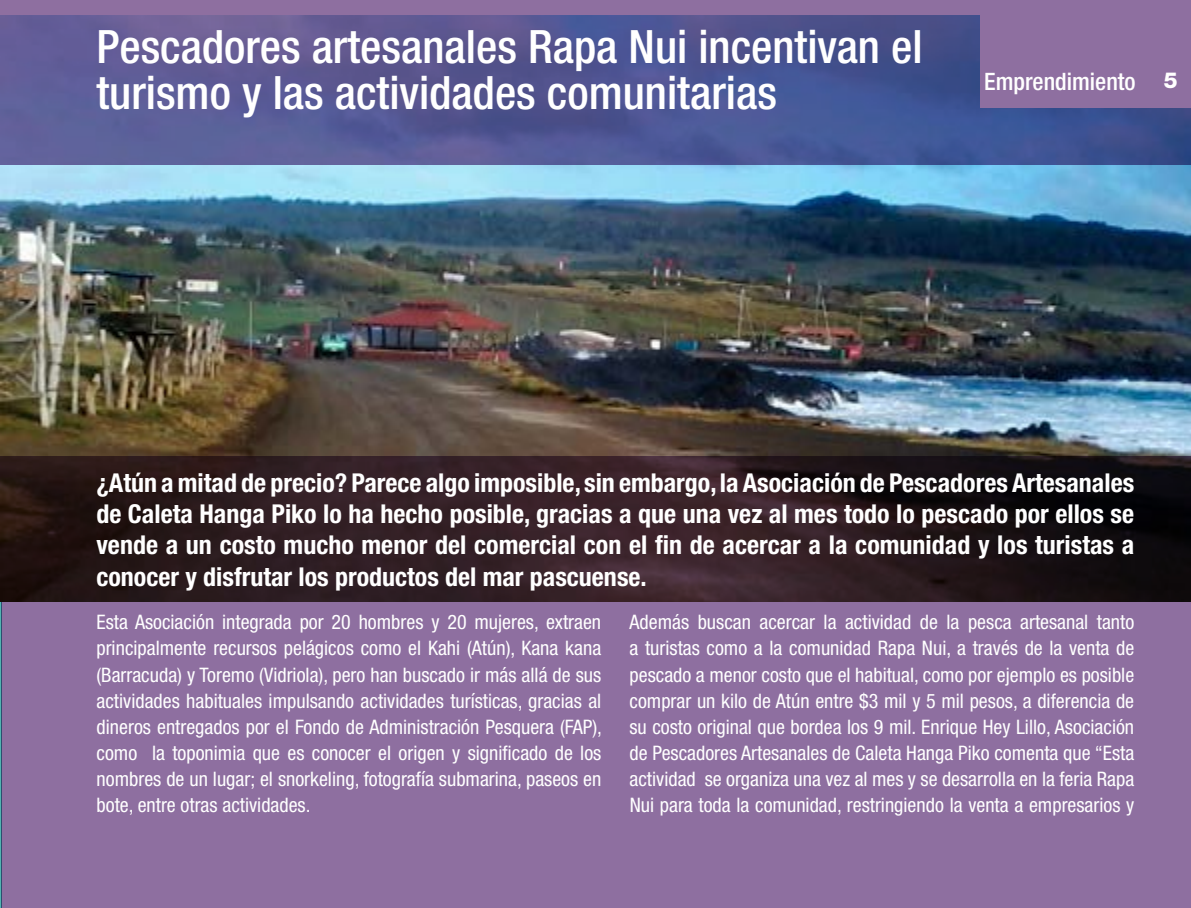
<style>
.page{position:relative;width:1191px;height:908px;background:#fff}
.page>*{position:absolute;margin:0;border:0;box-sizing:border-box;transform-origin:0 0}
.t1{font:500 condensed 46px/46px "Helvetica Neue";color:#fff}
.t2{font:700 condensed 26px/31.2px "Helvetica Neue";color:#fff;text-align:justify}
.t3{font:500 condensed 24px "Helvetica Neue";color:#fff}
.t4{font:condensed 20px/26px "Helvetica Neue";color:#fff;text-align:justify}
.s1{font-weight:800;font-stretch:normal;font-size:22px}
</style>
<div class="page">
<div style="left:1px;top:0;width:1190px;height:907px;background:#8e6fa0"></div>
<hr style="left:0;top:0;width:1px;height:907px;background:#51b4b0">
<img style="left:0;top:165px;width:1191px;height:291px">
<svg style="left:0;top:14px;width:1191px;height:151px;background:#525893"></svg>
<svg style="left:0;top:456px;width:1191px;height:145px;background:#29191d"></svg>
<div style="left:980px;top:0;width:211px;height:108px;background:#8e6fa0"></div>
<hr style="left:0;top:456px;width:1px;height:105px;background:#0096a9">
<svg style="left:0;top:0;width:1px;height:14px"></svg>
<h1 class="t1" style="left:96px;top:23px;width:827px">Pescadores artesanales Rapa Nui incentivan el turismo y las actividades comunitarias</h1>
<p class="t3" style="left:984px;top:67px;width:195px">Emprendimiento <span class="s1">5</span></p>
<p class="t2" style="left:96px;top:466px;width:1039px">¿Atún a mitad de precio? Parece algo imposible, sin embargo, la Asociación de Pescadores Artesanales de Caleta Hanga Piko lo ha hecho posible, gracias a que una vez al mes todo lo pescado por ellos se vende a un costo mucho menor del comercial con el fin de acercar a la comunidad y los turistas a conocer y disfrutar los productos del mar pascuense.</p>
<p class="t4" style="left:629px;top:609px;width:506px">Además buscan acercar la actividad de la pesca artesanal tanto a turistas como a la comunidad Rapa Nui, a través de la venta de pescado a menor costo que el habitual, como por ejemplo es posible comprar un kilo de Atún entre $3 mil y 5 mil pesos, a diferencia de su costo original que bordea los 9 mil. Enrique Hey Lillo, Asociación de Pescadores Artesanales de Caleta Hanga Piko comenta que “Esta actividad se organiza una vez al mes y se desarrolla en la feria Rapa Nui para toda la comunidad, restringiendo la venta a empresarios y</p>
<p class="t4" style="left:96px;top:609px;width:507px">Esta Asociación integrada por 20 hombres y 20 mujeres, extraen principalmente recursos pelágicos como el Kahi (Atún), Kana kana (Barracuda) y Toremo (Vidriola), pero han buscado ir más allá de sus actividades habituales impulsando actividades turísticas, gracias al dineros entregados por el Fondo de Administración Pesquera (FAP), como la toponimia que es conocer el origen y significado de los nombres de un lugar; el snorkeling, fotografía submarina, paseos en bote, entre otras actividades.</p>
</div>
